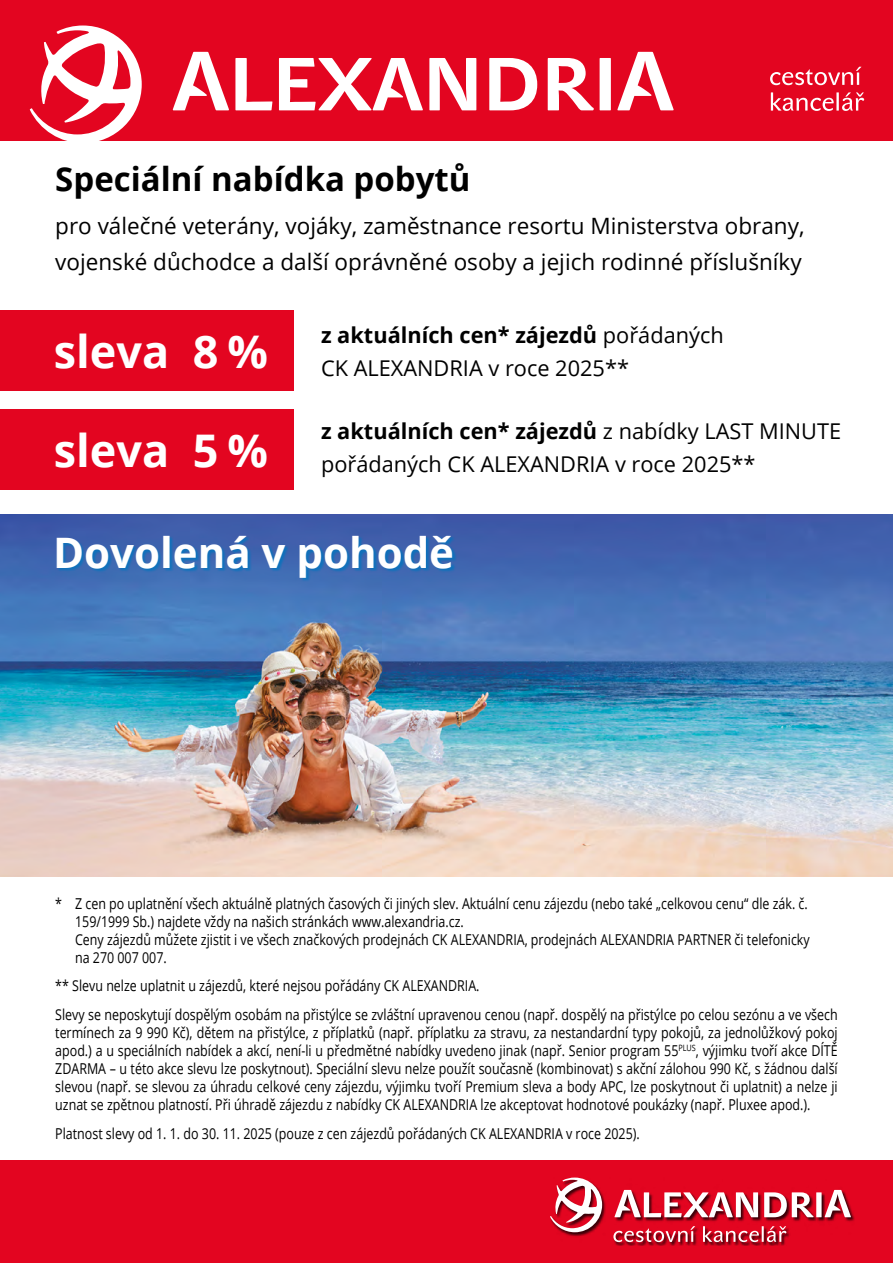
<style>
.page{position:relative;width:893px;height:1263px;background:#fff}
.page>*{position:absolute;margin:0;border:0;box-sizing:border-box;transform-origin:0 0}
.t1{font:700 45px/98.9px "Open Sans";color:#fff}
.t2{font:700 42px "Open Sans";color:#fff}
.t3{font:700 33px "Open Sans";color:#000}
.t4{font:22.5px/36px "Open Sans";color:#000}
.t5{font:21.75px/33px "Open Sans";color:#000}
.t6{font:15px/18px "Open Sans";color:#000;scale:.83 1}
.s1{font-weight:700}
</style>
<div class="page">
<div style="left:0;top:1161px;width:893px;height:102px;background:#e30520"></div>
<div style="left:550px;top:1177px;width:305px;height:69px;background:#000;opacity:.75"></div>
<svg style="left:550px;top:1177px;width:52px;height:55px"></svg>
<svg style="left:764px;top:1192px;width:49px;height:25px"></svg>
<div style="left:816px;top:1192px;width:6px;height:25px;background:#fff"></div>
<svg style="left:614px;top:1190px;width:144px;height:27px"></svg>
<svg style="left:825px;top:1190px;width:26px;height:27px"></svg>
<svg style="left:613px;top:1226px;width:82px;height:16px"></svg>
<svg style="left:703px;top:1226px;width:83px;height:16px"></svg>
<div style="left:0;top:0;width:893px;height:140px;background:#e30520"></div>
<svg style="left:770px;top:67px;width:91px;height:18px"></svg>
<svg style="left:771px;top:92px;width:63px;height:19px"></svg>
<hr style="left:836px;top:92px;width:3px;height:19px;background:#fff">
<svg style="left:842px;top:92px;width:22px;height:19px"></svg>
<svg style="left:30px;top:26px;width:112px;height:115px"></svg>
<svg style="left:235px;top:58px;width:37px;height:52px"></svg>
<svg style="left:429px;top:58px;width:47px;height:52px"></svg>
<svg style="left:489px;top:58px;width:48px;height:52px"></svg>
<svg style="left:548px;top:58px;width:46px;height:52px"></svg>
<div style="left:600px;top:58px;width:11px;height:52px;background:#fff"></div>
<svg style="left:173px;top:52px;width:56px;height:58px"></svg>
<svg style="left:617px;top:52px;width:57px;height:58px"></svg>
<svg style="left:279px;top:58px;width:144px;height:52px"></svg>
<div style="left:0;top:310px;width:293px;height:81px;background:#e30520"></div>
<div style="left:0;top:409px;width:293px;height:81px;background:#e30520"></div>
<img style="left:0;top:514px;width:893px;height:362px">
<div style="left:57px;top:536px;width:399px;height:45px;background:#0075bf;opacity:.75"></div>
<h3 class="t3" style="left:55px;top:156px;width:417px">Speciální nabídka pobytů</h3>
<h3 class="t4" style="left:55px;top:207px;width:751px">pro válečné veterány, vojáky, zaměstnance resortu Ministerstva obrany, vojenské důchodce a další oprávněné osoby a jejich rodinné příslušníky</h3>
<h1 class="t1" style="left:54px;top:301px;width:216px">sleva 8 % sleva 5 %</h1>
<h3 class="t5" style="left:321px;top:318px;width:404px"><span class="s1">z aktuálních cen* zájezdů</span> pořádaných<br>CK ALEXANDRIA v roce 2025**</h3>
<h3 class="t5" style="left:321px;top:414px;width:522px"><span class="s1">z aktuálních cen* zájezdů</span> z nabídky LAST MINUTE pořádaných CK ALEXANDRIA v roce 2025**</h3>
<h2 class="t2" style="left:53px;top:523px;width:402px">Dovolená v pohodě</h2>
<p class="t6" style="left:75px;top:894px;width:887px;text-indent:-20px">* Z cen po uplatnění všech aktuálně platných časových či jiných slev. Aktuální cenu zájezdu (nebo také „celkovou cenu“ dle zák. č.<br>159/1999 Sb.) najdete vždy na našich stránkách www.alexandria.cz.<br>Ceny zájezdů můžete zjistit i ve všech značkových prodejnách CK ALEXANDRIA, prodejnách ALEXANDRIA PARTNER či telefonicky na 270 007 007.</p>
<p class="t6" style="left:55px;top:971px;width:944px;line-height:28.7px">** Slevu nelze uplatnit u zájezdů, které nejsou pořádány CK ALEXANDRIA.<br>Slevy se neposkytují dospělým osobám na přistýlce se zvláštní upravenou cenou (např. dospělý na přistýlce po celou sezónu a ve všech</p>
<p class="t6" style="left:55px;top:1023px;width:944px;text-align:justify">termínech za 9 990 Kč), dětem na přistýlce, z příplatků (např. příplatku za stravu, za nestandardní typy pokojů, za jednolůžkový pokoj apod.) a u speciálních nabídek a akcí, není-li u předmětné nabídky uvedeno jinak (např. Senior program 55<sup>PLUS</sup>, výjimku tvoří akce DÍTĚ ZDARMA – u této akce slevu lze poskytnout). Speciální slevu nelze použít současně (kombinovat) s akční zálohou 990 Kč, s žádnou další slevou (např. se slevou za úhradu celkové ceny zájezdu, výjimku tvoří Premium sleva a body APC, lze poskytnout či uplatnit) a nelze ji uznat se zpětnou platností. Při úhradě zájezdu z nabídky CK ALEXANDRIA lze akceptovat hodnotové poukázky (např. Pluxee apod.).</p>
<p class="t6" style="left:55px;top:1124px;width:706px">Platnost slevy od 1. 1. do 30. 11. 2025 (pouze z cen zájezdů pořádaných CK ALEXANDRIA v roce 2025).</p>
</div>
